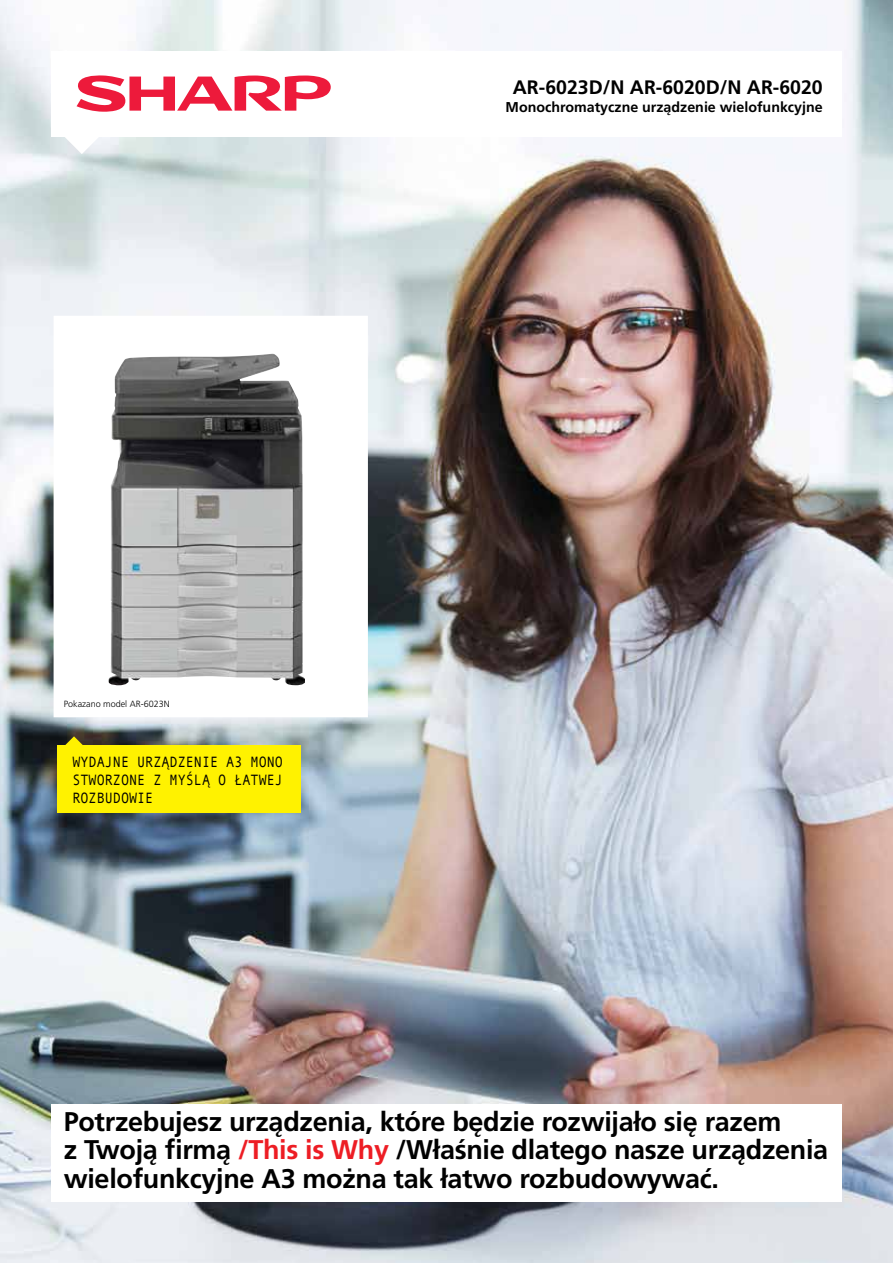
<style>
.page{position:relative;width:893px;height:1263px;background:#fff}
.page>*{position:absolute;margin:0;border:0;box-sizing:border-box;transform-origin:0 0}
.t1{font:700 27px/28.5px "Frutiger CE";letter-spacing:-.01em;color:#000}
.t2{font:700 19.5px "Frutiger CE";color:#000}
.t3{font:15px/18px "Andale Mono";color:#000;text-align:justify;scale:.9 1}
.t4{font:700 14.25px "Frutiger CE";color:#000}
.t5{font:300 9px "Frutiger CE";color:#000}
.s1{color:#ed1d24}
</style>
<div class="page">
<img style="left:0;top:0;width:893px;height:1263px">
<div style="left:51px;top:51px;width:791px;height:85px;background:#fff"></div>
<svg style="left:64px;top:136px;width:36px;height:18px"></svg>
<svg style="left:77px;top:75px;width:254px;height:37px"></svg>
<div style="left:51px;top:1104px;width:791px;height:97px;background:#fff"></div>
<div style="left:57px;top:745px;width:244px;height:67px;background:#fff200"></div>
<svg style="left:65px;top:736px;width:18px;height:9px"></svg>
<div style="left:59px;top:321px;width:304px;height:391px;background:#fff"></div>
<img style="left:109px;top:354px;width:196px;height:331px">
<p class="t2" style="left:513px;top:75px;width:311px">AR-6023D/N AR-6020D/N AR-6020</p>
<p class="t4" style="left:506px;top:98px;width:319px">Monochromatyczne urządzenie wielofunkcyjne</p>
<p class="t5" style="left:64px;top:698px;width:108px">Pokazano model AR-6023N</p>
<p class="t3" style="left:72px;top:752px;width:236px">WYDAJNE URZĄDZENIE A3 MONO STWORZONE Z MYŚLĄ O ŁATWEJ ROZBUDOWIE</p>
<p class="t1" style="left:64px;top:1107px;width:766px">Potrzebujesz urządzenia, które będzie rozwijało się razem<br>z Twoją firmą <span class="s1">/This is Why</span> /Właśnie dlatego nasze urządzenia wielofunkcyjne A3 można tak łatwo rozbudowywać.</p>
</div>
